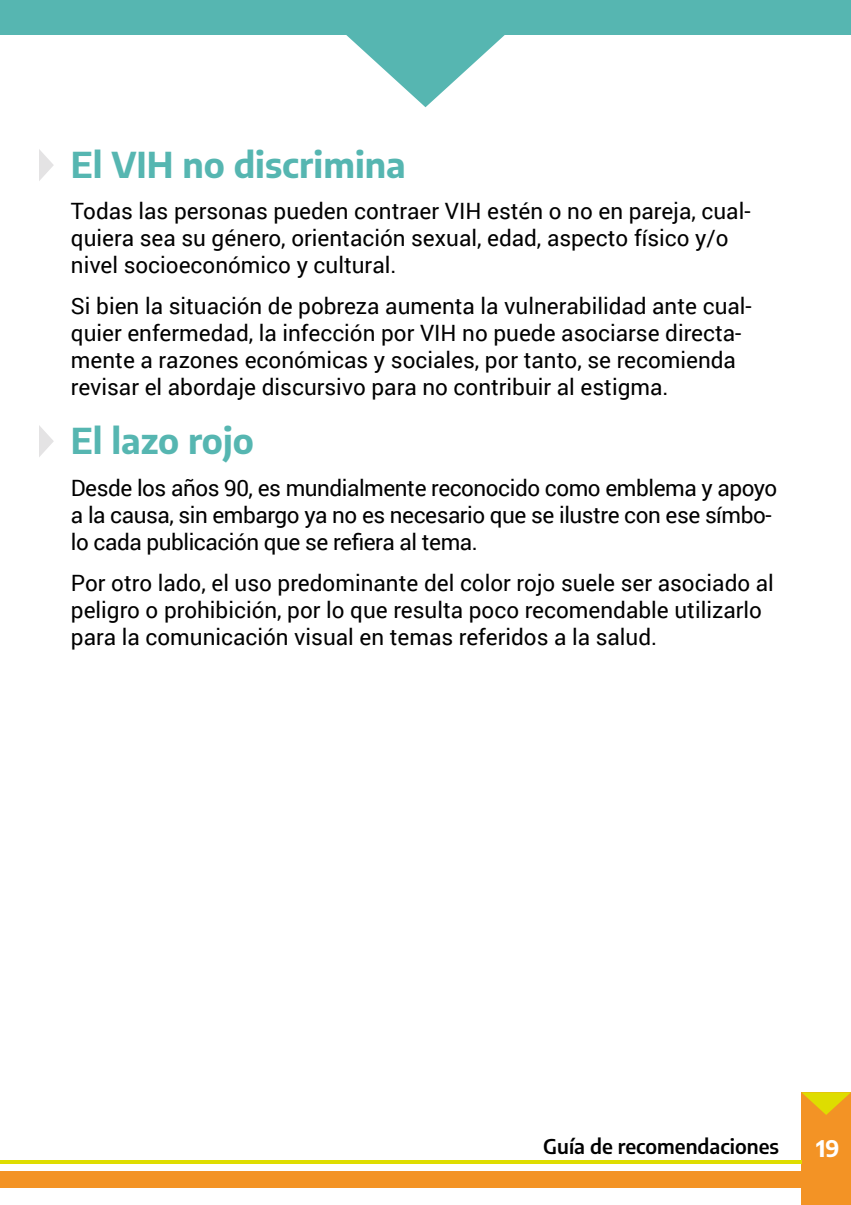
<style>
.page{position:relative;width:851px;height:1205px;background:#fff}
.page>*{position:absolute;margin:0;border:0;box-sizing:border-box;transform-origin:0 0}
.t1{font:700 35px "Encode Sans";color:#56b6b1}
.t2{font:22.5px/27px "Roboto";color:#000}
.t3{font:22.5px/27px "Roboto";letter-spacing:-.02em;color:#000}
.t4{font:700 22.5px "Encode Sans";color:#fff}
.t5{font:600 20px "Encode Sans";color:#000}
</style>
<div class="page">
<div style="left:801px;top:1092px;width:49px;height:113px;background:#f39325"></div>
<svg style="left:801px;top:1092px;width:49px;height:23px"></svg>
<div style="left:0;top:1171px;width:801px;height:16px;background:#f39325"></div>
<hr style="left:0;top:1160px;width:801px;height:3px;background:#dedd00">
<div style="left:0;top:0;width:850px;height:34px;background:#56b6b1"></div>
<svg style="left:308px;top:34px;width:235px;height:73px"></svg>
<svg style="left:39px;top:149px;width:15px;height:32px"></svg>
<svg style="left:39px;top:425px;width:15px;height:32px"></svg>
<h1 class="t1" style="left:71px;top:139px;width:336px">El VIH no discrimina</h1>
<p class="t2" style="left:71px;top:197px;width:681px">Todas las personas pueden contraer VIH estén o no en pareja, cual&shy;quiera sea su género, orientación sexual, edad, aspecto físico y/o nivel socioeconómico y cultural.</p>
<p class="t2" style="left:71px;top:292px;width:682px">Si bien la situación de pobreza aumenta la vulnerabilidad ante cual&shy;quier enfermedad, la infección por VIH no puede asociarse directa&shy;mente a razones económicas y sociales, por tanto, se recomienda revisar el abordaje discursivo para no contribuir al estigma.</p>
<h1 class="t1" style="left:71px;top:415px;width:184px">El lazo rojo</h1>
<p class="t3" style="left:71px;top:473px;width:708px">Desde los años 90, es mundialmente reconocido como emblema y apoyo a la causa, sin embargo ya no es necesario que se ilustre con ese símbo&shy;lo cada publicación que se refiera al tema.</p>
<p class="t2" style="left:71px;top:568px;width:704px">Por otro lado, el uso predominante del color rojo suele ser asociado al peligro o prohibición, por lo que resulta poco recomendable utilizarlo para la comunicación visual en temas referidos a la salud.</p>
<p class="t5" style="left:543px;top:1132px;width:237px">Guía de recomendaciones</p>
<p class="t4" style="left:816px;top:1131px;width:25px">19</p>
</div>
